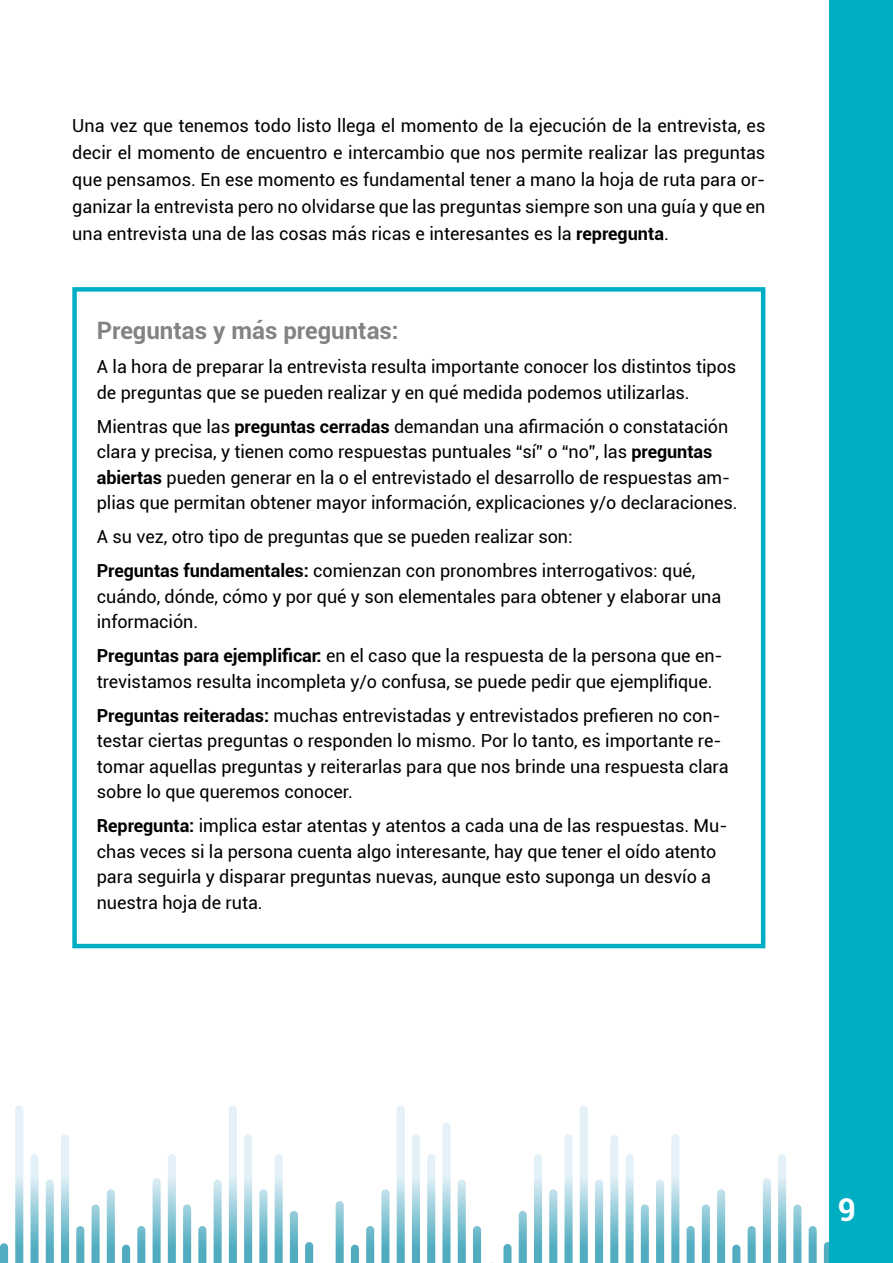
<style>
.page{position:relative;width:893px;height:1263px;background:#fff}
.page>*{position:absolute;margin:0;border:0;box-sizing:border-box;transform-origin:0 0}
.t1{font:700 31.5px "Roboto";color:#fff}
.t2{font:700 24px "Roboto";color:#848383}
.t3{font:18px/25.5px "Roboto";letter-spacing:-.005em;color:#000}
.s1{font-weight:700}
</style>
<div class="page">
<svg style="left:15px;top:1105px;width:8px;height:158px"></svg>
<svg style="left:442px;top:1123px;width:8px;height:140px"></svg>
<svg style="left:229px;top:1105px;width:8px;height:158px"></svg>
<svg style="left:397px;top:1105px;width:8px;height:158px"></svg>
<svg style="left:31px;top:1154px;width:8px;height:109px"></svg>
<svg style="left:168px;top:1154px;width:8px;height:109px"></svg>
<svg style="left:427px;top:1154px;width:8px;height:109px"></svg>
<svg style="left:275px;top:1154px;width:8px;height:109px"></svg>
<svg style="left:92px;top:1204px;width:8px;height:59px"></svg>
<svg style="left:183px;top:1204px;width:8px;height:59px"></svg>
<svg style="left:153px;top:1178px;width:8px;height:85px"></svg>
<svg style="left:626px;top:1154px;width:8px;height:109px"></svg>
<svg style="left:641px;top:1204px;width:8px;height:59px"></svg>
<svg style="left:610px;top:1135px;width:8px;height:128px"></svg>
<svg style="left:137px;top:1226px;width:8px;height:37px"></svg>
<svg style="left:198px;top:1226px;width:8px;height:37px"></svg>
<svg style="left:366px;top:1226px;width:8px;height:37px"></svg>
<svg style="left:473px;top:1226px;width:8px;height:37px"></svg>
<svg style="left:107px;top:1189px;width:8px;height:74px"></svg>
<svg style="left:259px;top:1189px;width:8px;height:74px"></svg>
<svg style="left:381px;top:1189px;width:8px;height:74px"></svg>
<svg style="left:61px;top:1134px;width:8px;height:129px"></svg>
<svg style="left:244px;top:1134px;width:8px;height:129px"></svg>
<svg style="left:412px;top:1134px;width:8px;height:129px"></svg>
<svg style="left:46px;top:1179px;width:8px;height:84px"></svg>
<svg style="left:458px;top:1179px;width:8px;height:84px"></svg>
<svg style="left:305px;top:1242px;width:8px;height:21px"></svg>
<svg style="left:290px;top:1211px;width:8px;height:52px"></svg>
<svg style="left:214px;top:1179px;width:8px;height:84px"></svg>
<svg style="left:580px;top:1105px;width:8px;height:158px"></svg>
<svg style="left:534px;top:1154px;width:8px;height:109px"></svg>
<svg style="left:549px;top:1189px;width:8px;height:74px"></svg>
<svg style="left:564px;top:1134px;width:9px;height:129px"></svg>
<svg style="left:519px;top:1211px;width:8px;height:52px"></svg>
<svg style="left:595px;top:1179px;width:8px;height:84px"></svg>
<svg style="left:503px;top:1244px;width:9px;height:19px"></svg>
<svg style="left:76px;top:1226px;width:8px;height:37px"></svg>
<svg style="left:122px;top:1244px;width:8px;height:19px"></svg>
<svg style="left:778px;top:1154px;width:8px;height:109px"></svg>
<svg style="left:702px;top:1204px;width:8px;height:59px"></svg>
<svg style="left:793px;top:1204px;width:8px;height:59px"></svg>
<svg style="left:763px;top:1178px;width:8px;height:85px"></svg>
<svg style="left:748px;top:1226px;width:8px;height:37px"></svg>
<svg style="left:809px;top:1226px;width:8px;height:37px"></svg>
<svg style="left:717px;top:1189px;width:8px;height:74px"></svg>
<svg style="left:671px;top:1134px;width:8px;height:129px"></svg>
<svg style="left:656px;top:1179px;width:8px;height:84px"></svg>
<svg style="left:687px;top:1226px;width:8px;height:37px"></svg>
<svg style="left:732px;top:1244px;width:8px;height:19px"></svg>
<svg style="left:351px;top:1244px;width:8px;height:19px"></svg>
<svg style="left:336px;top:1201px;width:8px;height:62px"></svg>
<svg style="left:824px;top:1242px;width:5px;height:21px"></svg>
<svg style="left:0;top:1243px;width:8px;height:20px"></svg>
<div style="left:829px;top:0;width:64px;height:1263px;background:#00aec3"></div>
<div style="left:72px;top:287px;width:693px;height:661px;border:4px solid #00aec3"></div>
<p class="t3" style="left:72px;top:111px;width:695px;line-height:27px;text-align:justify">Una vez que tenemos todo listo llega el momento de la ejecución de la entrevista, es decir el momento de encuentro e intercambio que nos permite realizar las preguntas que pensamos. En ese momento es fundamental tener a mano la hoja de ruta para or&shy;ganizar la entrevista pero no olvidarse que las preguntas siempre son una guía y que en una entrevista una de las cosas más ricas e interesantes es la <span class="s1">repregunta</span>.</p>
<h2 class="t2" style="left:97px;top:314px;width:303px">Preguntas y más preguntas:</h2>
<p class="t3" style="left:97px;top:353px;width:641px">A la hora de preparar la entrevista resulta importante conocer los distintos tipos de preguntas que se pueden realizar y en qué medida podemos utilizarlas.</p>
<p class="t3" style="left:97px;top:413px;width:642px">Mientras que las <span class="s1">preguntas cerradas</span> demandan una afirmación o constatación clara y precisa, y tienen como respuestas puntuales “sí” o “no”, las <span class="s1">preguntas abiertas</span> pueden generar en la o el entrevistado el desarrollo de respuestas am&shy;plias que permitan obtener mayor información, explicaciones y/o declaraciones.</p>
<p class="t3" style="left:97px;top:519px;width:600px;line-height:34px">A su vez, otro tipo de preguntas que se pueden realizar son:<br><span class="s1">Preguntas fundamentales:</span> comienzan con pronombres interrogativos: qué,</p>
<p class="t3" style="left:97px;top:583px;width:626px">cuándo, dónde, cómo y por qué y son elementales para obtener y elaborar una información.</p>
<p class="t3" style="left:97px;top:642px;width:627px"><span class="s1">Preguntas para ejemplificar:</span> en el caso que la respuesta de la persona que en&shy;trevistamos resulta incompleta y/o confusa, se puede pedir que ejemplifique.</p>
<p class="t3" style="left:97px;top:702px;width:633px"><span class="s1">Preguntas reiteradas:</span> muchas entrevistadas y entrevistados prefieren no con&shy;testar ciertas preguntas o responden lo mismo. Por lo tanto, es importante re&shy;tomar aquellas preguntas y reiterarlas para que nos brinde una respuesta clara sobre lo que queremos conocer.</p>
<p class="t3" style="left:97px;top:812px;width:632px"><span class="s1">Repregunta:</span> implica estar atentas y atentos a cada una de las respuestas. Mu&shy;chas veces si la persona cuenta algo interesante, hay que tener el oído atento para seguirla y disparar preguntas nuevas, aunque esto suponga un desvío a nuestra hoja de ruta.</p>
<h1 class="t1" style="left:838px;top:1187px;width:20px">9</h1>
</div>
